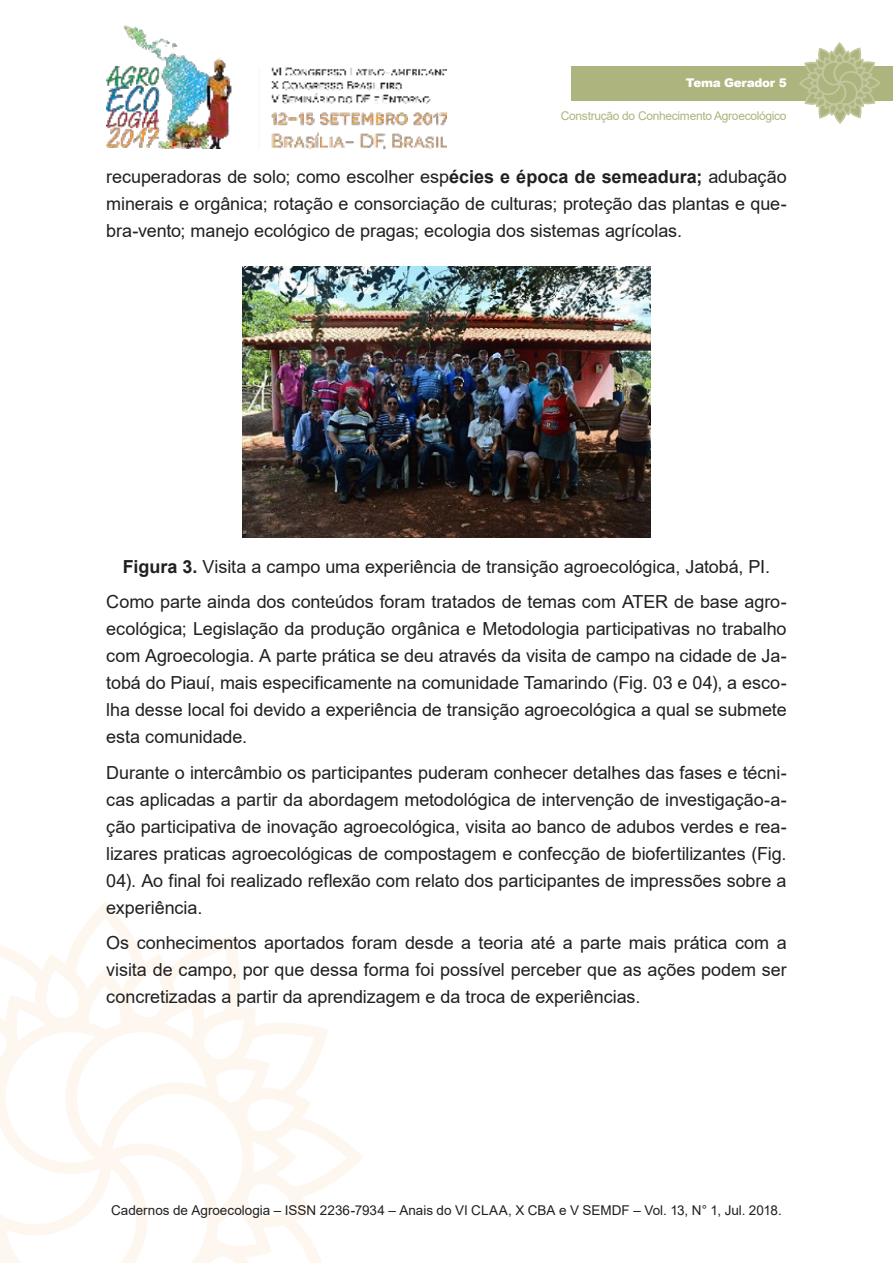
<style>
.page{position:relative;width:893px;height:1263px;background:#fff}
.page>*{position:absolute;margin:0;border:0;box-sizing:border-box;transform-origin:0 0}
.t1{font:18px/27px "Arial";letter-spacing:-.005em;color:#221f1f;text-align:justify}
.t2{font:13.5px "Arial";color:#221f1f}
.t3{font:12px "Arial";letter-spacing:-.025em;color:#aeb47e}
.t4{font:900 12px "Arial";letter-spacing:-.025em;color:#fff}
.s1{font-weight:700}
</style>
<div class="page">
<img style="left:106px;top:25px;width:340px;height:124px">
<svg style="left:0;top:910px;width:363px;height:353px"></svg>
<div style="left:571px;top:66px;width:322px;height:34px;background:#aeb47e"></div>
<svg style="left:798px;top:43px;width:83px;height:81px"></svg>
<img style="left:243px;top:266px;width:407px;height:271px">
<p class="t4" style="left:686px;top:76px;width:102px">Tema Gerador 5</p>
<p class="t3" style="left:561px;top:112px;width:227px">Construção do Conhecimento Agroecológico</p>
<p class="t1" style="left:106px;top:165px;width:682px">recuperadoras de solo; como escolher esp<span class="s1">écies e época de semeadura;</span> adubação minerais e orgânica; rotação e consorciação de culturas; proteção das plantas e que&shy;bra-vento; manejo ecológico de pragas; ecologia dos sistemas agrícolas.</p>
<p class="t1" style="left:106px;top:550px;width:682px;line-height:35.5px;text-align:center"><span class="s1">Figura 3.</span> Visita a campo uma experiência de transição agroecológica, Jatobá, PI.<br>Como parte ainda dos conteúdos foram tratados de temas com ATER de base agro-</p>
<p class="t1" style="left:106px;top:617px;width:682px">ecológica; Legislação da produção orgânica e Metodologia participativas no trabalho com Agroecologia. A parte prática se deu através da visita de campo na cidade de Ja&shy;tobá do Piauí, mais especificamente na comunidade Tamarindo (Fig. 03 e 04), a esco&shy;lha desse local foi devido a experiência de transição agroecológica a qual se submete esta comunidade.</p>
<p class="t1" style="left:106px;top:760px;width:682px">Durante o intercâmbio os participantes puderam conhecer detalhes das fases e técni&shy;cas aplicadas a partir da abordagem metodológica de intervenção de investigação-a&shy;ção participativa de inovação agroecológica, visita ao banco de adubos verdes e rea&shy;lizares praticas agroecológicas de compostagem e confecção de biofertilizantes (Fig.<br>04). Ao final foi realizado reflexão com relato dos participantes de impressões sobre a experiência.</p>
<p class="t1" style="left:106px;top:931px;width:682px">Os conhecimentos aportados foram desde a teoria até a parte mais prática com a visita de campo, por que dessa forma foi possível perceber que as ações podem ser concretizadas a partir da aprendizagem e da troca de experiências.</p>
<p class="t2" style="left:111px;top:1205px;width:672px">Cadernos de Agroecologia – ISSN 2236-7934 – Anais do VI CLAA, X CBA e V SEMDF – Vol. 13, N° 1, Jul. 2018.</p>
</div>
